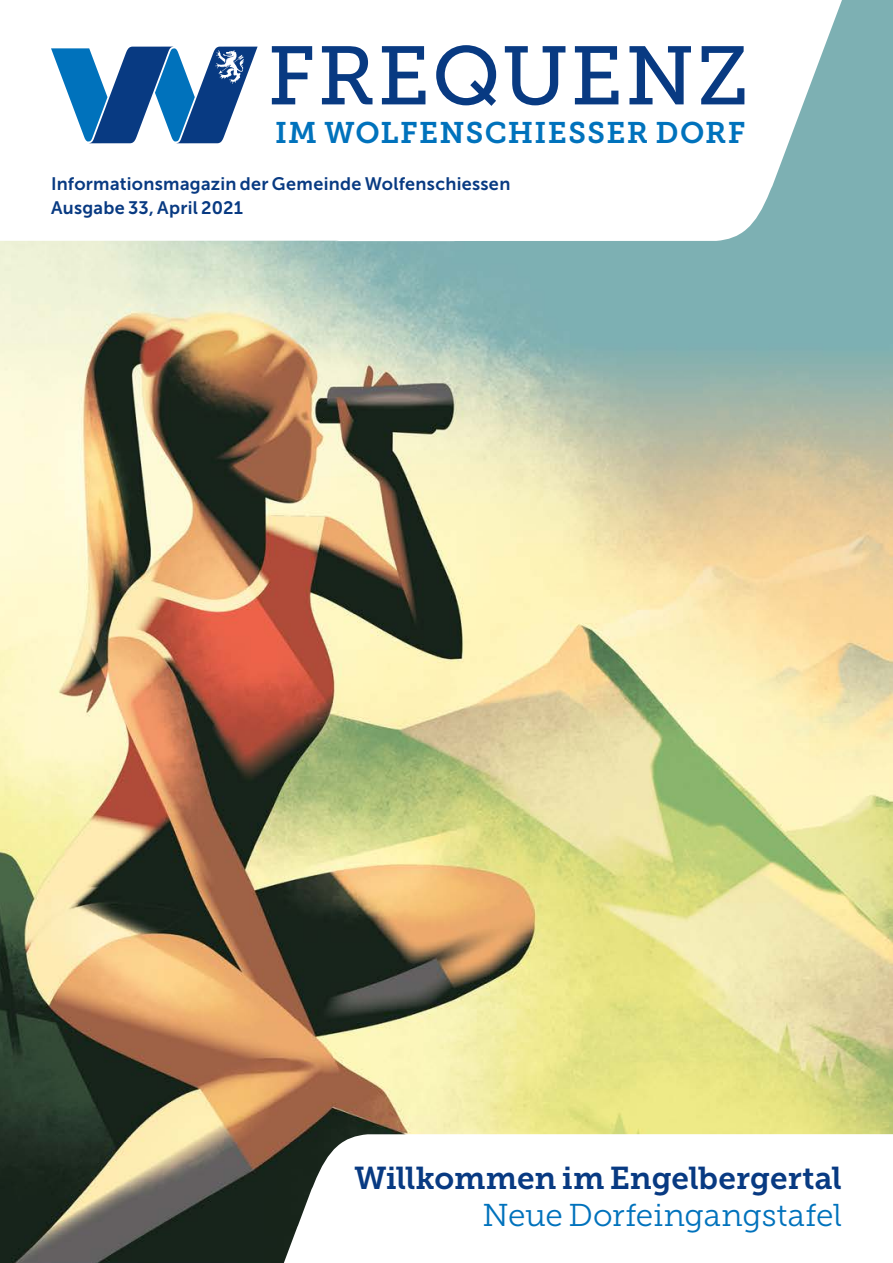
<style>
.page{position:relative;width:893px;height:1263px;background:#fff}
.page>*{position:absolute;margin:0;border:0;box-sizing:border-box;transform-origin:0 0}
.t1{font:82.5px "Museo Slab 500";letter-spacing:.03em;color:#083a82}
.t2{font:31.5px "Museo Slab 700";color:#083a82}
.t3{font:31.5px "Museo Slab 300";color:#0072bc}
.t4{font:29.7px "Museo Slab 700";letter-spacing:.045em;color:#0072bc}
.t5{font:18px/24px "Museo Sans 700";letter-spacing:.015em;color:#083a82}
</style>
<div class="page">
<img style="left:0;top:0;width:893px;height:1263px">
<svg style="left:0;top:0;width:847px;height:241px"></svg>
<svg style="left:51px;top:47px;width:207px;height:96px"></svg>
<svg style="left:279px;top:1134px;width:614px;height:129px"></svg>
<h1 class="t1" style="left:267px;top:30px;width:483px">FREQUENZ</h1>
<h3 class="t4" style="left:275px;top:116px;width:472px">IM WOLFENSCHIESSER DORF</h3>
<p class="t5" style="left:51px;top:172px;width:461px">Informationsmagazin der Gemeinde Wolfenschiessen<br>Ausgabe 33, April 2021</p>
<h2 class="t2" style="left:354px;top:1160px;width:489px">Willkommen im Engelbergertal</h2>
<h2 class="t3" style="left:482px;top:1198px;width:361px">Neue Dorfeingangstafel</h2>
</div>
